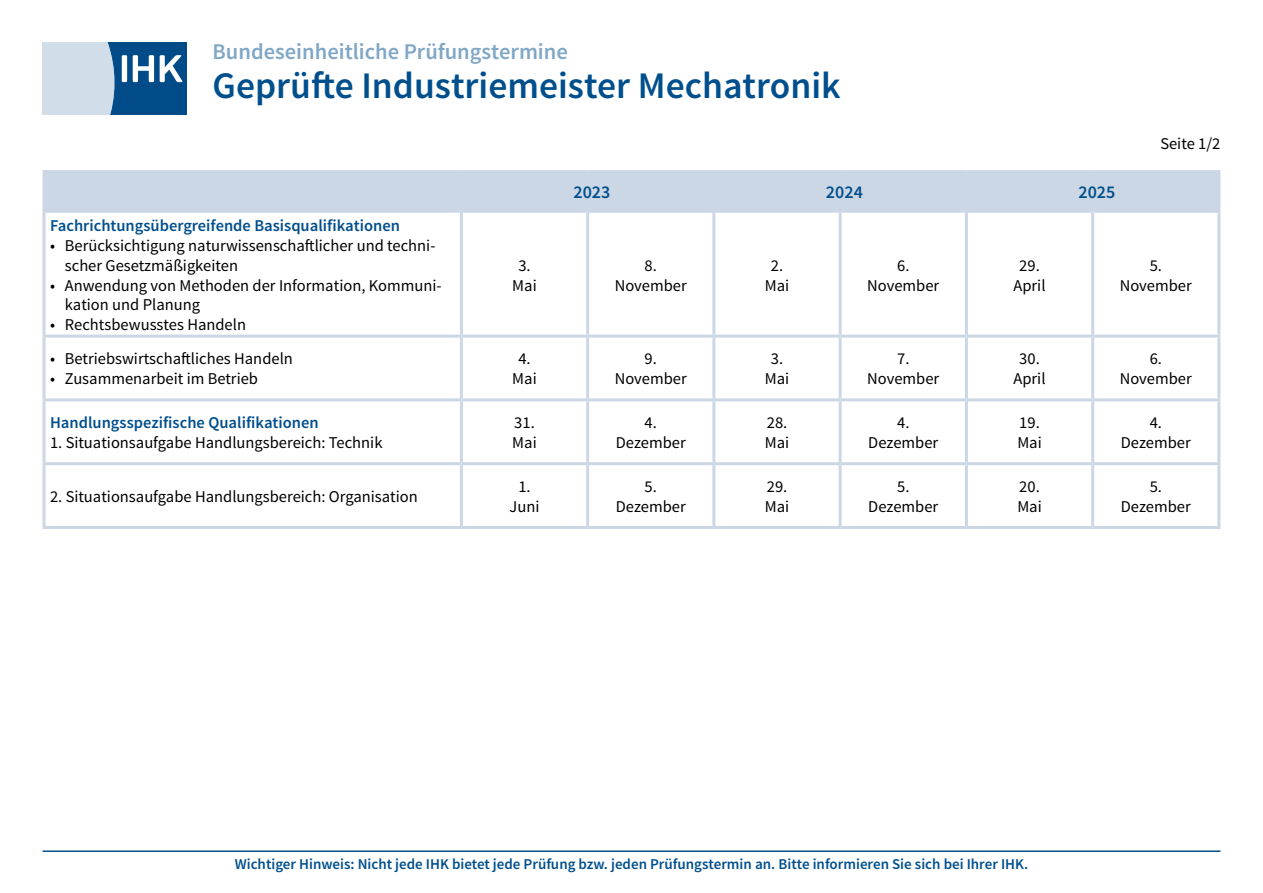
<style>
.page{position:relative;width:1263px;height:893px;background:#fff}
.page>*{position:absolute;margin:0;border:0;box-sizing:border-box;transform-origin:0 0}
.Prüfungsname{font:600 37.5px "Source Sans Pro";color:#004f8d}
.Seitenüberschrift{font:600 22.5px "Source Sans Pro";color:#80a7c6}
.DIHK_Tabelle_Font_alle_Spalte_Titel{font:600 18px "Source Sans Pro";color:#004f8d}
.DIHK_Tabelle_Font_1_Spalte_Liste{font:16.5px/19.8px "Source Sans Pro";color:#000}
.DIHK_Tabelle_Font_alle_Spalten{font:16.5px/19.8px "Source Sans Pro";color:#000;text-align:center}
.DIHK_Tabelle_Font_1_Spalte{font:16.5px "Source Sans Pro";color:#000}
.DIHK_Tabelle_Font_1_Spalte-2{font:600 16.5px "Source Sans Pro";color:#004f8d}
.Infotext_unten{font:600 15px "Source Sans Pro";color:#004f8d}
</style>
<div class="page">
<svg style="left:43px;top:43px;width:144px;height:72px;background:#7aa0c1"></svg>
<div style="left:46px;top:173px;width:1171px;height:40px;background:#ccd7e6"></div>
<hr style="left:43px;top:170px;width:418px;height:3px;background:#ccd7e6">
<hr style="left:43px;top:173px;width:3px;height:40px;background:#ccd7e6">
<hr style="left:461px;top:170px;width:127px;height:3px;background:#ccd7e6">
<hr style="left:460px;top:173px;width:3px;height:40px;background:#ccd7e6">
<hr style="left:588px;top:170px;width:126px;height:3px;background:#ccd7e6">
<hr style="left:714px;top:170px;width:126px;height:3px;background:#ccd7e6">
<hr style="left:712px;top:173px;width:3px;height:40px;background:#ccd7e6">
<hr style="left:840px;top:170px;width:126px;height:3px;background:#ccd7e6">
<hr style="left:966px;top:170px;width:127px;height:3px;background:#ccd7e6">
<hr style="left:965px;top:173px;width:3px;height:40px;background:#ccd7e6">
<hr style="left:1093px;top:170px;width:127px;height:3px;background:#ccd7e6">
<hr style="left:1217px;top:173px;width:3px;height:40px;background:#ccd7e6">
<hr style="left:460px;top:213px;width:3px;height:122px;background:#ccd7e6">
<hr style="left:586px;top:213px;width:3px;height:122px;background:#ccd7e6">
<hr style="left:712px;top:213px;width:3px;height:122px;background:#ccd7e6">
<hr style="left:839px;top:213px;width:3px;height:122px;background:#ccd7e6">
<hr style="left:43px;top:335px;width:418px;height:3px;background:#ccd7e6">
<hr style="left:461px;top:335px;width:127px;height:3px;background:#ccd7e6">
<hr style="left:460px;top:338px;width:3px;height:60px;background:#ccd7e6">
<hr style="left:588px;top:335px;width:126px;height:3px;background:#ccd7e6">
<hr style="left:586px;top:338px;width:3px;height:60px;background:#ccd7e6">
<hr style="left:714px;top:335px;width:126px;height:3px;background:#ccd7e6">
<hr style="left:712px;top:338px;width:3px;height:60px;background:#ccd7e6">
<hr style="left:840px;top:335px;width:126px;height:3px;background:#ccd7e6">
<hr style="left:839px;top:338px;width:3px;height:60px;background:#ccd7e6">
<hr style="left:966px;top:335px;width:127px;height:3px;background:#ccd7e6">
<hr style="left:1093px;top:335px;width:127px;height:3px;background:#ccd7e6">
<hr style="left:43px;top:398px;width:418px;height:3px;background:#ccd7e6">
<hr style="left:461px;top:398px;width:127px;height:3px;background:#ccd7e6">
<hr style="left:460px;top:401px;width:3px;height:61px;background:#ccd7e6">
<hr style="left:588px;top:398px;width:126px;height:3px;background:#ccd7e6">
<hr style="left:586px;top:401px;width:3px;height:61px;background:#ccd7e6">
<hr style="left:714px;top:398px;width:126px;height:3px;background:#ccd7e6">
<hr style="left:712px;top:401px;width:3px;height:61px;background:#ccd7e6">
<hr style="left:840px;top:398px;width:126px;height:3px;background:#ccd7e6">
<hr style="left:839px;top:401px;width:3px;height:61px;background:#ccd7e6">
<hr style="left:966px;top:398px;width:127px;height:3px;background:#ccd7e6">
<hr style="left:1093px;top:398px;width:127px;height:3px;background:#ccd7e6">
<hr style="left:43px;top:462px;width:418px;height:3px;background:#ccd7e6">
<hr style="left:461px;top:462px;width:127px;height:3px;background:#ccd7e6">
<hr style="left:460px;top:465px;width:3px;height:61px;background:#ccd7e6">
<hr style="left:588px;top:462px;width:126px;height:3px;background:#ccd7e6">
<hr style="left:586px;top:465px;width:3px;height:61px;background:#ccd7e6">
<hr style="left:714px;top:462px;width:126px;height:3px;background:#ccd7e6">
<hr style="left:712px;top:465px;width:3px;height:61px;background:#ccd7e6">
<hr style="left:840px;top:462px;width:126px;height:3px;background:#ccd7e6">
<hr style="left:839px;top:465px;width:3px;height:61px;background:#ccd7e6">
<hr style="left:966px;top:462px;width:127px;height:3px;background:#ccd7e6">
<hr style="left:1093px;top:462px;width:127px;height:3px;background:#ccd7e6">
<hr style="left:43px;top:526px;width:418px;height:3px;background:#ccd7e6">
<hr style="left:461px;top:526px;width:127px;height:3px;background:#ccd7e6">
<hr style="left:588px;top:526px;width:126px;height:3px;background:#ccd7e6">
<hr style="left:714px;top:526px;width:126px;height:3px;background:#ccd7e6">
<hr style="left:840px;top:526px;width:126px;height:3px;background:#ccd7e6">
<hr style="left:966px;top:526px;width:127px;height:3px;background:#ccd7e6">
<hr style="left:1093px;top:526px;width:127px;height:3px;background:#ccd7e6">
<hr style="left:43px;top:213px;width:3px;height:122px;background:#ccd7e6">
<hr style="left:965px;top:213px;width:3px;height:122px;background:#ccd7e6">
<hr style="left:1091px;top:213px;width:3px;height:122px;background:#ccd7e6">
<hr style="left:1217px;top:213px;width:3px;height:122px;background:#ccd7e6">
<hr style="left:43px;top:338px;width:3px;height:60px;background:#ccd7e6">
<hr style="left:965px;top:338px;width:3px;height:60px;background:#ccd7e6">
<hr style="left:1091px;top:338px;width:3px;height:60px;background:#ccd7e6">
<hr style="left:1217px;top:338px;width:3px;height:60px;background:#ccd7e6">
<hr style="left:43px;top:401px;width:3px;height:61px;background:#ccd7e6">
<hr style="left:965px;top:401px;width:3px;height:61px;background:#ccd7e6">
<hr style="left:1091px;top:401px;width:3px;height:61px;background:#ccd7e6">
<hr style="left:1217px;top:401px;width:3px;height:61px;background:#ccd7e6">
<hr style="left:43px;top:465px;width:3px;height:61px;background:#ccd7e6">
<hr style="left:965px;top:465px;width:3px;height:61px;background:#ccd7e6">
<hr style="left:1091px;top:465px;width:3px;height:61px;background:#ccd7e6">
<hr style="left:1217px;top:465px;width:3px;height:61px;background:#ccd7e6">
<hr style="left:43px;top:850px;width:1177px;height:2px;background:#004f8d">
<p class="Seitenüberschrift" style="left:213px;top:38px;width:357px">Bundeseinheitliche Prüfungstermine</p>
<p class="Prüfungsname" style="left:213px;top:62px;width:630px">Geprüfte Industriemeister Mechatronik</p>
<p class="DIHK_Tabelle_Font_alle_Spalte_Titel" style="left:573px;top:181px;width:38px">2023</p>
<p class="DIHK_Tabelle_Font_alle_Spalte_Titel" style="left:826px;top:181px;width:38px">2024</p>
<p class="DIHK_Tabelle_Font_alle_Spalte_Titel" style="left:1078px;top:181px;width:38px">2025</p>
<p class="DIHK_Tabelle_Font_1_Spalte_Liste" style="left:1160px;top:134px;width:62px">Seite 1/2</p>
<p class="DIHK_Tabelle_Font_1_Spalte-2" style="left:50px;top:215px;width:351px">Fachrichtungsübergreifende Basisqualifikationen</p>
<p class="DIHK_Tabelle_Font_1_Spalte_Liste" style="left:65px;top:236px;width:372px;text-indent:-15px">• Berücksichtigung naturwissenschaftlicher und techni&shy;scher Gesetzmäßigkeiten</p>
<p class="DIHK_Tabelle_Font_1_Spalte_Liste" style="left:65px;top:275px;width:378px;text-indent:-15px">• Anwendung von Methoden der Information, Kommuni&shy;kation und Planung</p>
<p class="DIHK_Tabelle_Font_1_Spalte_Liste" style="left:50px;top:315px;width:198px">• Rechtsbewusstes Handeln</p>
<p class="DIHK_Tabelle_Font_1_Spalte_Liste" style="left:50px;top:349px;width:244px">• Betriebswirtschaftliches Handeln</p>
<p class="DIHK_Tabelle_Font_1_Spalte_Liste" style="left:50px;top:369px;width:210px">• Zusammenarbeit im Betrieb</p>
<p class="DIHK_Tabelle_Font_1_Spalte-2" style="left:50px;top:412px;width:270px">Handlungsspezifische Qualifikationen</p>
<p class="DIHK_Tabelle_Font_1_Spalte" style="left:50px;top:432px;width:334px">1. Situationsaufgabe Handlungsbereich: Technik</p>
<p class="DIHK_Tabelle_Font_alle_Spalten" style="left:512px;top:256px;width:26px">3.<br>Mai</p>
<p class="DIHK_Tabelle_Font_alle_Spalten" style="left:615px;top:256px;width:74px">8.<br>November</p>
<p class="DIHK_Tabelle_Font_alle_Spalten" style="left:765px;top:256px;width:26px">2.<br>Mai</p>
<p class="DIHK_Tabelle_Font_alle_Spalten" style="left:867px;top:256px;width:74px">6.<br>November</p>
<p class="DIHK_Tabelle_Font_alle_Spalten" style="left:1013px;top:256px;width:34px">29.<br>April</p>
<p class="DIHK_Tabelle_Font_alle_Spalten" style="left:1120px;top:256px;width:74px">5.<br>November</p>
<p class="DIHK_Tabelle_Font_alle_Spalten" style="left:512px;top:349px;width:26px">4.<br>Mai</p>
<p class="DIHK_Tabelle_Font_alle_Spalten" style="left:615px;top:349px;width:74px">9.<br>November</p>
<p class="DIHK_Tabelle_Font_alle_Spalten" style="left:765px;top:349px;width:26px">3.<br>Mai</p>
<p class="DIHK_Tabelle_Font_alle_Spalten" style="left:867px;top:349px;width:74px">7.<br>November</p>
<p class="DIHK_Tabelle_Font_alle_Spalten" style="left:1013px;top:349px;width:34px">30.<br>April</p>
<p class="DIHK_Tabelle_Font_alle_Spalten" style="left:1120px;top:349px;width:74px">6.<br>November</p>
<p class="DIHK_Tabelle_Font_alle_Spalten" style="left:512px;top:413px;width:26px;text-align:left">31.<br>Mai</p>
<p class="DIHK_Tabelle_Font_alle_Spalten" style="left:616px;top:413px;width:72px">4.<br>Dezember</p>
<p class="DIHK_Tabelle_Font_alle_Spalten" style="left:765px;top:413px;width:26px;text-align:left">28.<br>Mai</p>
<p class="DIHK_Tabelle_Font_alle_Spalten" style="left:868px;top:413px;width:72px">4.<br>Dezember</p>
<p class="DIHK_Tabelle_Font_alle_Spalten" style="left:1017px;top:413px;width:26px;text-align:left">19.<br>Mai</p>
<p class="DIHK_Tabelle_Font_alle_Spalten" style="left:1121px;top:413px;width:72px">4.<br>Dezember</p>
<p class="DIHK_Tabelle_Font_1_Spalte" style="left:50px;top:486px;width:369px">2. Situationsaufgabe Handlungsbereich: Organisation</p>
<p class="DIHK_Tabelle_Font_alle_Spalten" style="left:510px;top:477px;width:31px">1.<br>Juni</p>
<p class="DIHK_Tabelle_Font_alle_Spalten" style="left:616px;top:477px;width:72px">5.<br>Dezember</p>
<p class="DIHK_Tabelle_Font_alle_Spalten" style="left:765px;top:477px;width:26px;text-align:left">29.<br>Mai</p>
<p class="DIHK_Tabelle_Font_alle_Spalten" style="left:868px;top:477px;width:72px">5.<br>Dezember</p>
<p class="DIHK_Tabelle_Font_alle_Spalten" style="left:1017px;top:477px;width:26px;text-align:left">20.<br>Mai</p>
<p class="DIHK_Tabelle_Font_alle_Spalten" style="left:1121px;top:477px;width:72px">5.<br>Dezember</p>
<p class="Infotext_unten" style="left:235px;top:854px;width:795px">Wichtiger Hinweis: Nicht jede IHK bietet jede Prüfung bzw. jeden Prüfungstermin an. Bitte informieren Sie sich bei Ihrer IHK.</p>
</div>
